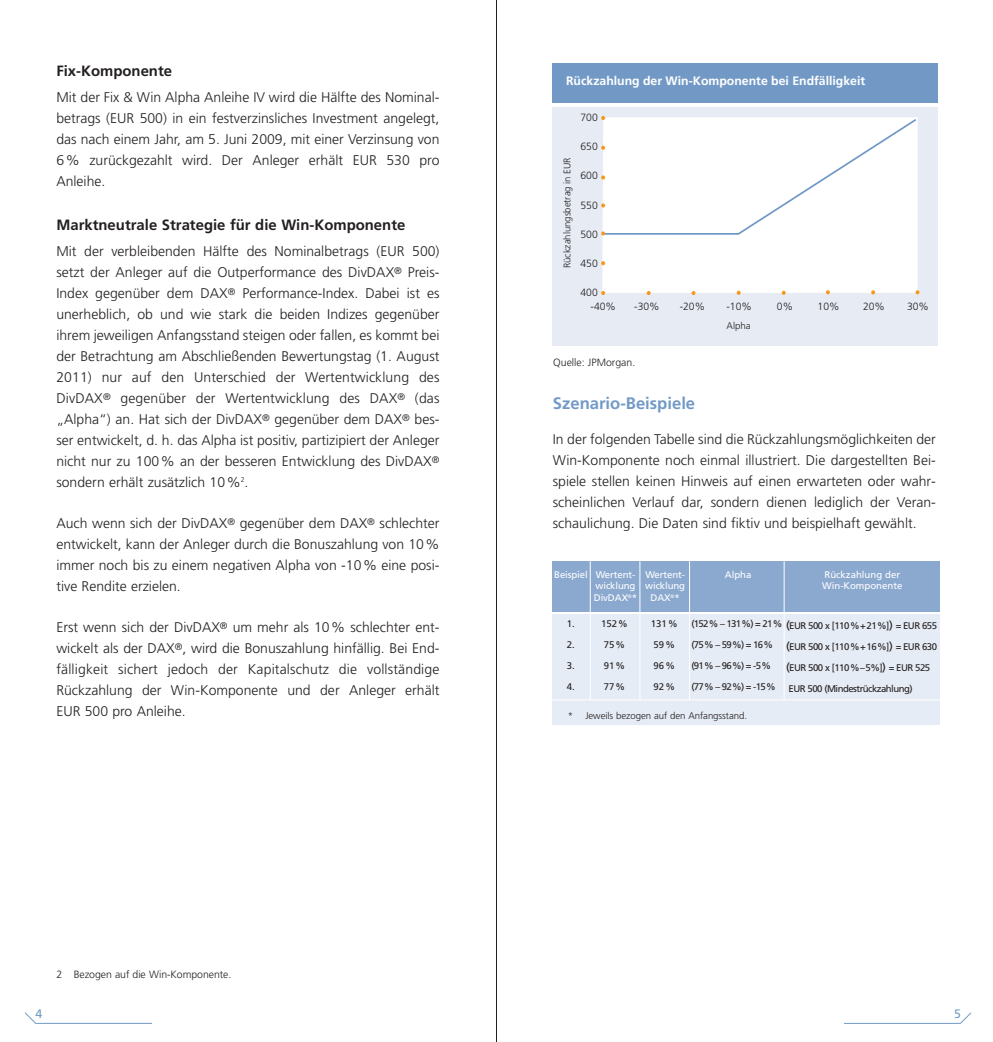
<style>
.page{position:relative;width:993px;height:1042px;background:#fff}
.page>*{position:absolute;margin:0;border:0;box-sizing:border-box;transform-origin:0 0}
.t1{font:700 16.62px "Frutiger";color:#7299c6}
.t2{font:700 14.88px "Frutiger";color:#231f20}
.t3{font:300 14px/21px "Frutiger";color:#231f20;text-align:justify}
.t4{font:700 12.25px "Frutiger";color:#fff}
.t5{font:12.25px "Frutiger";color:#7299c6}
.t6{font:300 10.5px "Frutiger";color:#231f20}
.t7{font:9.62px/21px "Frutiger";letter-spacing:-.055em;color:#231f20}
.t8{font:9.62px/11.5px "Frutiger";letter-spacing:-.01em;color:#fff}
.t9{font:300 9.62px "Frutiger";letter-spacing:-.005em;color:#231f20}
.s1{font-size:11.38px}
</style>
<div class="page">
<svg style="left:25px;top:1012px;width:127px;height:12px"></svg>
<svg style="left:844px;top:1012px;width:127px;height:12px"></svg>
<hr style="left:496px;top:0;width:1px;height:1042px;background:#231f20">
<div style="left:551px;top:106px;width:386px;height:240px;background:#e6ebf4"></div>
<div style="left:602px;top:236px;width:315px;height:57px;background:#fff"></div>
<div style="left:551px;top:63px;width:386px;height:40px;background:#7299c6"></div>
<svg style="left:781px;top:291px;width:4px;height:4px"></svg>
<svg style="left:601px;top:291px;width:4px;height:4px"></svg>
<svg style="left:601px;top:261px;width:4px;height:4px"></svg>
<svg style="left:691px;top:291px;width:4px;height:4px"></svg>
<svg style="left:915px;top:290px;width:4px;height:4px"></svg>
<svg style="left:870px;top:290px;width:4px;height:4px"></svg>
<svg style="left:646px;top:291px;width:4px;height:4px"></svg>
<svg style="left:736px;top:291px;width:4px;height:4px"></svg>
<svg style="left:825px;top:290px;width:4px;height:4px"></svg>
<div style="left:601px;top:116px;width:316px;height:120px;background:#fff"></div>
<div style="left:552px;top:561px;width:387px;height:51px;background:#8ba9cf"></div>
<div style="left:552px;top:614px;width:387px;height:111px;background:#e6ecf5"></div>
<hr style="left:589px;top:561px;width:1px;height:139px;background:#fff">
<hr style="left:639px;top:561px;width:1px;height:139px;background:#fff">
<hr style="left:689px;top:561px;width:1px;height:139px;background:#fff">
<hr style="left:783px;top:561px;width:1px;height:139px;background:#fff">
<hr style="left:551px;top:699px;width:391px;height:1px;background:#fff">
<p class="t2" style="left:56px;top:65px;width:117px">Fix-Komponente</p>
<p class="t3" style="left:56px;top:88px;width:384px">Mit der Fix &amp; Win Alpha Anleihe IV wird die Hälfte des Nominal - betrags (EUR 500) in ein festverzinsliches Investment angelegt, das nach einem Jahr, am 5. Juni 2009, mit einer Verzinsung von 6% zurückgezahlt wird. Der Anleger erhält EUR 530 pro Anleihe.</p>
<p class="t2" style="left:56px;top:219px;width:350px">Marktneutrale Strategie für die Win-Komponente</p>
<p class="t3" style="left:56px;top:242px;width:384px">Mit der verbleibenden Hälfte des Nominalbetrags (EUR 500) setzt der Anleger auf die Outperformance des DivDAX<sup>®</sup> Preis-Index gegenüber dem DAX<sup>®</sup> Performance-Index. Dabei ist es unerheblich, ob und wie stark die beiden Indizes gegenüber ihrem jeweiligen Anfangsstand steigen oder fallen, es kommt bei der Betrachtung am Abschließenden Bewertungstag (1. August 2011) nur auf den Unterschied der Wertentwicklung des DivDAX<sup>®</sup> gegenüber der Wertentwicklung des DAX<sup>®</sup> (das „Alpha“) an. Hat sich der DivDAX<sup>®</sup> gegenüber dem DAX<sup>®</sup> bes&shy;ser entwickelt, d. h. das Alpha ist positiv, partizipiert der Anleger nicht nur zu 100% an der besseren Entwicklung des DivDAX<sup>® </sup>sondern erhält zusätzlich 10%<sup>2</sup>.</p>
<p class="t3" style="left:56px;top:513px;width:384px">Auch wenn sich der DivDAX<sup>®</sup> gegenüber dem DAX<sup>®</sup> schlechter entwickelt, kann der Anleger durch die Bonuszahlung von 10% immer noch bis zu einem negativen Alpha von -10% eine posi&shy;tive Rendite erzielen.</p>
<p class="t3" style="left:56px;top:617px;width:384px">Erst wenn sich der DivDAX<sup>®</sup> um mehr als 10% schlechter ent&shy;wickelt als der DAX<sup>®</sup>, wird die Bonuszahlung hinfällig. Bei End - fällig keit sichert jedoch der Kapitalschutz die vollständige Rückzahlung der Win-Komponente und der Anleger erhält EUR 500 pro Anleihe.</p>
<p class="t6" style="left:56px;top:970px;width:176px">2 Bezogen auf die Win-Komponente.</p>
<p class="t4" style="left:566px;top:76px;width:300px">Rückzahlung der Win-Komponente bei Endfälligkeit</p>
<p class="t9" style="left:563px;top:268px;width:112px;rotate:-90deg">Rückzahlungsbetrag in EUR</p>
<p class="t6" style="left:580px;top:113px;width:19px">700</p>
<p class="t6" style="left:580px;top:142px;width:19px">650</p>
<p class="t6" style="left:580px;top:172px;width:19px">600</p>
<p class="t6" style="left:580px;top:201px;width:19px">550</p>
<p class="t6" style="left:580px;top:230px;width:19px">500</p>
<p class="t6" style="left:580px;top:259px;width:19px">450</p>
<p class="t6" style="left:580px;top:288px;width:19px">400</p>
<p class="t6" style="left:590px;top:302px;width:27px">-40%</p>
<p class="t6" style="left:634px;top:302px;width:27px">-30%</p>
<p class="t6" style="left:817px;top:302px;width:23px">10%</p>
<p class="t6" style="left:862px;top:302px;width:23px">20%</p>
<p class="t6" style="left:906px;top:302px;width:23px">30%</p>
<p class="t6" style="left:679px;top:302px;width:27px">-20%</p>
<p class="t6" style="left:726px;top:302px;width:27px">-10%</p>
<p class="t6" style="left:776px;top:302px;width:18px">0%</p>
<p class="t9" style="left:726px;top:321px;width:26px">Alpha</p>
<p class="t6" style="left:553px;top:358px;width:83px">Quelle: JPMorgan.</p>
<p class="t1" style="left:552px;top:396px;width:144px">Szenario-Beispiele</p>
<p class="t3" style="left:552px;top:430px;width:384px">In der folgenden Tabelle sind die Rückzahlungsmöglichkeiten der Win-Komponente noch einmal illustriert. Die dargestellten Bei - spiele stellen keinen Hinweis auf einen erwarteten oder wahr&shy;scheinlichen Verlauf dar, sondern dienen lediglich der Veran - schaulichung. Die Daten sind fiktiv und beispielhaft gewählt.</p>
<p class="t8" style="left:554px;top:569px;width:35px">Beispiel</p>
<p class="t8" style="left:593px;top:569px;width:45px">Wertent&shy;wicklung<br>DivDAX<sup>®</sup>*</p>
<p class="t8" style="left:645px;top:569px;width:41px;text-align:center">Wertent&shy;wicklung<br>DAX<sup>®</sup>*</p>
<p class="t8" style="left:724px;top:569px;width:28px">Alpha</p>
<p class="t8" style="left:822px;top:569px;width:82px">Rückzahlung der<br>Win-Komponente</p>
<p class="t7" style="left:566px;top:614px;width:10px;text-align:justify">1.<br>2.<br>3.<br>4.</p>
<p class="t7" style="left:601px;top:614px;width:28px">152%<br>75%<br>91%<br>77%</p>
<p class="t7" style="left:650px;top:614px;width:28px">131%<br>59%<br>96%<br>92%</p>
<p class="t7" style="left:691px;top:614px;width:93px">(152% – 131%) = 21% (75% – 59%) = 16% (91% – 96%) = -5% (77% – 92%) = -15%</p>
<p class="t7" style="left:785px;top:615px;width:152px"><span class="s1">(</span>EUR 500 x [110%+21%]<span class="s1">)</span> = EUR 655 <span class="s1">(</span>EUR 500 x [110%+16%]<span class="s1">)</span> = EUR 630 <span class="s1">(</span>EUR 500 x [110%–5%]<span class="s1">)</span> = EUR 525<br>EUR 500 (Mindestrückzahlung)</p>
<p class="t9" style="left:567px;top:711px;width:181px">* Jeweils bezogen auf den Anfangsstand.</p>
<p class="t5" style="left:35px;top:1009px;width:8px">4</p>
<p class="t5" style="left:953px;top:1009px;width:8px">5</p>
</div>
